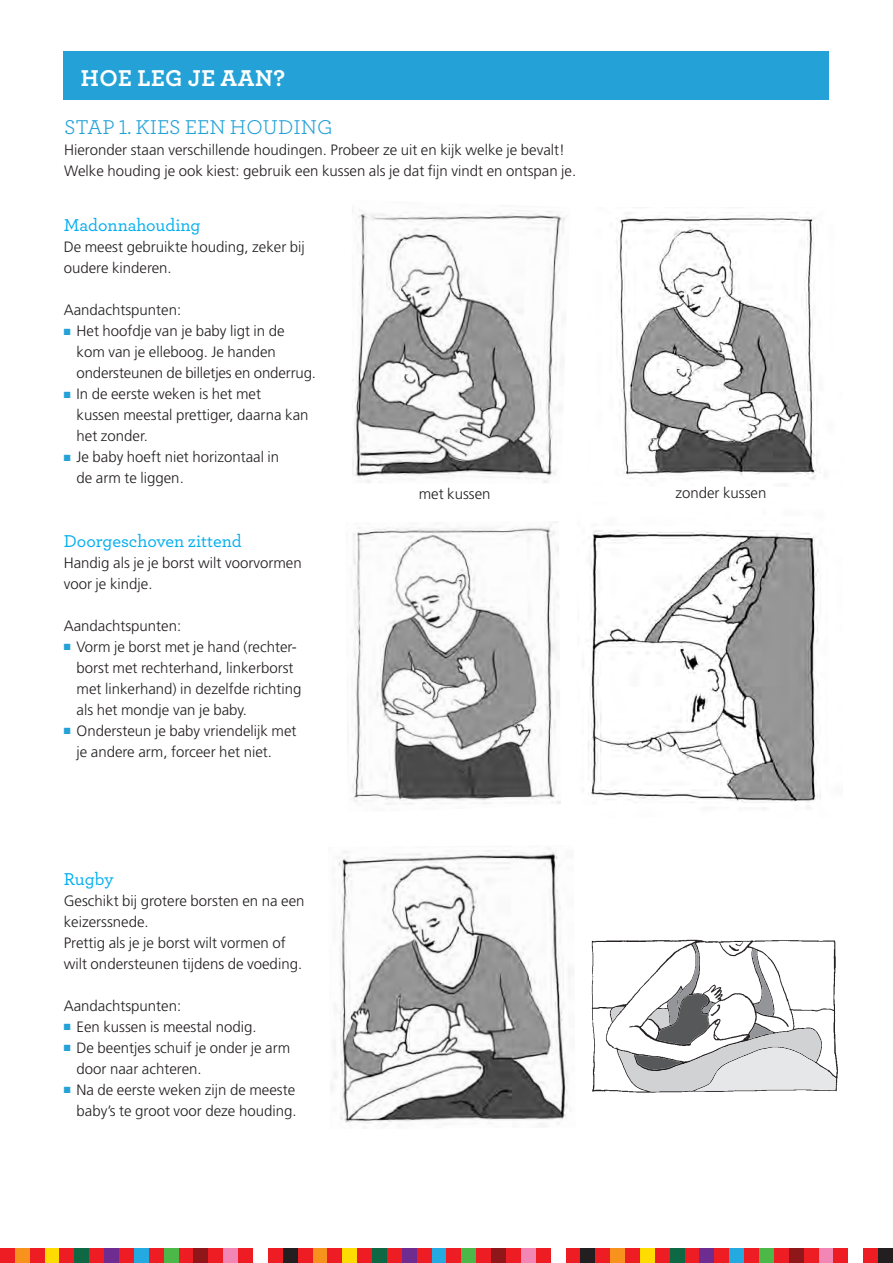
<style>
.page{position:relative;width:893px;height:1263px;background:#fff}
.page>*{position:absolute;margin:0;border:0;box-sizing:border-box;transform-origin:0 0}
.kopje_archer{font:700 24px "Archer";letter-spacing:.02em;color:#fff}
.kopje_archer-2{font:21px "Archer";color:#24a2d7}
._01_vlag{font:500 18px "Archer";color:#00aeef}
._01_vlag-2{font:300 15px/21px "Frutiger";color:#231f20}
.kopje_archer-3{font:300 15px "Frutiger";color:#231f20}
.s1{color:#24a2d7}
</style>
<div class="page">
<img style="left:588px;top:530px;width:233px;height:279px">
<img style="left:347px;top:521px;width:214px;height:283px">
<img style="left:330px;top:848px;width:241px;height:281px">
<img style="left:616px;top:213px;width:201px;height:267px">
<img style="left:352px;top:208px;width:213px;height:275px">
<div style="left:64px;top:51px;width:765px;height:48px;background:#24a2d7"></div>
<div style="left:878px;top:1248px;width:15px;height:15px;background:#231f20"></div>
<div style="left:863px;top:1248px;width:15px;height:15px;background:#ee1d23"></div>
<div style="left:833px;top:1248px;width:15px;height:15px;background:#ee1d23"></div>
<div style="left:818px;top:1248px;width:15px;height:15px;background:#f287b6"></div>
<div style="left:804px;top:1248px;width:14px;height:15px;background:#ee1d23"></div>
<div style="left:789px;top:1248px;width:15px;height:15px;background:#8f171a"></div>
<div style="left:774px;top:1248px;width:15px;height:15px;background:#ee1d23"></div>
<div style="left:759px;top:1248px;width:15px;height:15px;background:#4cb848"></div>
<div style="left:744px;top:1248px;width:15px;height:15px;background:#ee1d23"></div>
<div style="left:729px;top:1248px;width:15px;height:15px;background:#24aae1"></div>
<div style="left:714px;top:1248px;width:15px;height:15px;background:#ee1d23"></div>
<div style="left:699px;top:1248px;width:15px;height:15px;background:#6e2c91"></div>
<div style="left:684px;top:1248px;width:15px;height:15px;background:#ee1d23"></div>
<div style="left:670px;top:1248px;width:14px;height:15px;background:#0e6844"></div>
<div style="left:655px;top:1248px;width:15px;height:15px;background:#ee1d23"></div>
<div style="left:640px;top:1248px;width:15px;height:15px;background:#ffdc01"></div>
<div style="left:625px;top:1248px;width:15px;height:15px;background:#ee1d23"></div>
<div style="left:595px;top:1248px;width:15px;height:15px;background:#ee1d23"></div>
<div style="left:580px;top:1248px;width:15px;height:15px;background:#231f20"></div>
<div style="left:565px;top:1248px;width:15px;height:15px;background:#ee1d23"></div>
<div style="left:536px;top:1248px;width:15px;height:15px;background:#ee1d23"></div>
<div style="left:521px;top:1248px;width:15px;height:15px;background:#f287b6"></div>
<div style="left:506px;top:1248px;width:15px;height:15px;background:#ee1d23"></div>
<div style="left:491px;top:1248px;width:15px;height:15px;background:#8f171a"></div>
<div style="left:476px;top:1248px;width:15px;height:15px;background:#ee1d23"></div>
<div style="left:461px;top:1248px;width:15px;height:15px;background:#4cb848"></div>
<div style="left:446px;top:1248px;width:15px;height:15px;background:#ee1d23"></div>
<div style="left:431px;top:1248px;width:15px;height:15px;background:#24aae1"></div>
<div style="left:417px;top:1248px;width:14px;height:15px;background:#ee1d23"></div>
<div style="left:402px;top:1248px;width:15px;height:15px;background:#6e2c91"></div>
<div style="left:387px;top:1248px;width:15px;height:15px;background:#ee1d23"></div>
<div style="left:372px;top:1248px;width:15px;height:15px;background:#0e6844"></div>
<div style="left:357px;top:1248px;width:15px;height:15px;background:#ee1d23"></div>
<div style="left:342px;top:1248px;width:15px;height:15px;background:#ffdc01"></div>
<div style="left:327px;top:1248px;width:15px;height:15px;background:#ee1d23"></div>
<div style="left:312px;top:1248px;width:15px;height:15px;background:#f7931d"></div>
<div style="left:610px;top:1248px;width:15px;height:15px;background:#f7931d"></div>
<div style="left:298px;top:1248px;width:14px;height:15px;background:#ee1d23"></div>
<div style="left:283px;top:1248px;width:15px;height:15px;background:#231f20"></div>
<div style="left:268px;top:1248px;width:15px;height:15px;background:#ee1d23"></div>
<div style="left:238px;top:1248px;width:15px;height:15px;background:#ee1d23"></div>
<div style="left:223px;top:1248px;width:15px;height:15px;background:#f287b6"></div>
<div style="left:208px;top:1248px;width:15px;height:15px;background:#ee1d23"></div>
<div style="left:193px;top:1248px;width:15px;height:15px;background:#8f171a"></div>
<div style="left:178px;top:1248px;width:15px;height:15px;background:#ee1d23"></div>
<div style="left:164px;top:1248px;width:14px;height:15px;background:#4cb848"></div>
<div style="left:149px;top:1248px;width:15px;height:15px;background:#ee1d23"></div>
<div style="left:134px;top:1248px;width:15px;height:15px;background:#24aae1"></div>
<div style="left:119px;top:1248px;width:15px;height:15px;background:#ee1d23"></div>
<div style="left:104px;top:1248px;width:15px;height:15px;background:#6e2c91"></div>
<div style="left:89px;top:1248px;width:15px;height:15px;background:#ee1d23"></div>
<div style="left:74px;top:1248px;width:15px;height:15px;background:#0e6844"></div>
<div style="left:59px;top:1248px;width:15px;height:15px;background:#ee1d23"></div>
<div style="left:45px;top:1248px;width:14px;height:15px;background:#ffdc01"></div>
<div style="left:30px;top:1248px;width:15px;height:15px;background:#ee1d23"></div>
<div style="left:15px;top:1248px;width:15px;height:15px;background:#f7931d"></div>
<div style="left:0;top:1248px;width:15px;height:15px;background:#ee1d23"></div>
<img style="left:591px;top:939px;width:247px;height:154px">
<p class="kopje_archer" style="left:81px;top:59px;width:206px">HOE LEG JE AAN?</p>
<p class="kopje_archer-2" style="left:64px;top:113px;width:270px">STAP 1. KIES EEN HOUDING</p>
<p class="kopje_archer-3" style="left:64px;top:142px;width:502px">Hieronder staan verschillende houdingen. Probeer ze uit en kijk welke je bevalt!</p>
<p class="kopje_archer-3" style="left:64px;top:163px;width:514px">Welke houding je ook kiest: gebruik een kussen als je dat fijn vindt en ontspan je.</p>
<p class="_01_vlag" style="left:64px;top:212px;width:138px">Madonnahouding</p>
<p class="_01_vlag-2" style="left:64px;top:237px;width:243px">De meest gebruikte houding, zeker bij oudere kinderen.</p>
<p class="_01_vlag-2" style="left:64px;top:300px;width:119px">Aandachtspunten:</p>
<p class="_01_vlag-2" style="left:77px;top:321px;width:241px;text-indent:-13px"><span class="s1">■</span> Het hoofdje van je baby ligt in de kom van je elleboog. Je handen ondersteunen de billetjes en onderrug.</p>
<p class="_01_vlag-2" style="left:77px;top:384px;width:233px;text-indent:-13px"><span class="s1">■</span> In de eerste weken is het met<br>kussen meestal prettiger, daarna kan het zonder.</p>
<p class="_01_vlag-2" style="left:77px;top:447px;width:204px;text-indent:-13px"><span class="s1">■</span> Je baby hoeft niet horizontaal in de arm te liggen.</p>
<p class="_01_vlag-2" style="left:419px;top:484px;width:73px">met kussen</p>
<p class="_01_vlag-2" style="left:675px;top:483px;width:93px">zonder kussen</p>
<p class="_01_vlag" style="left:64px;top:528px;width:179px">Doorgeschoven zittend</p>
<p class="_01_vlag-2" style="left:64px;top:552px;width:239px">Handig als je je borst wilt voorvormen voor je kindje.</p>
<p class="_01_vlag-2" style="left:64px;top:615px;width:119px">Aandachtspunten:</p>
<p class="_01_vlag-2" style="left:77px;top:636px;width:226px;text-indent:-13px"><span class="s1">■</span> Vorm je borst met je hand (rechter&shy;borst met rechterhand, linkerborst met linkerhand) in dezelfde richting als het mondje van je baby.</p>
<p class="_01_vlag-2" style="left:77px;top:720px;width:221px;text-indent:-13px"><span class="s1">■</span> Ondersteun je baby vriendelijk met je andere arm, forceer het niet.</p>
<p class="_01_vlag" style="left:64px;top:866px;width:51px">Rugby</p>
<p class="_01_vlag-2" style="left:64px;top:890px;width:242px">Geschikt bij grotere borsten en na een keizerssnede.</p>
<p class="_01_vlag-2" style="left:64px;top:932px;width:240px">Prettig als je je borst wilt vormen of wilt ondersteunen tijdens de voeding.</p>
<p class="_01_vlag-2" style="left:64px;top:995px;width:119px">Aandachtspunten:</p>
<p class="_01_vlag-2" style="left:64px;top:1016px;width:194px"><span class="s1">■</span> Een kussen is meestal nodig.</p>
<p class="_01_vlag-2" style="left:77px;top:1037px;width:215px;text-indent:-13px"><span class="s1">■</span> De beentjes schuif je onder je arm door naar achteren.</p>
<p class="_01_vlag-2" style="left:64px;top:1079px;width:234px;text-align:right"><span class="s1">■</span> Na de eerste weken zijn de meeste baby’s te groot voor deze houding.</p>
</div>
